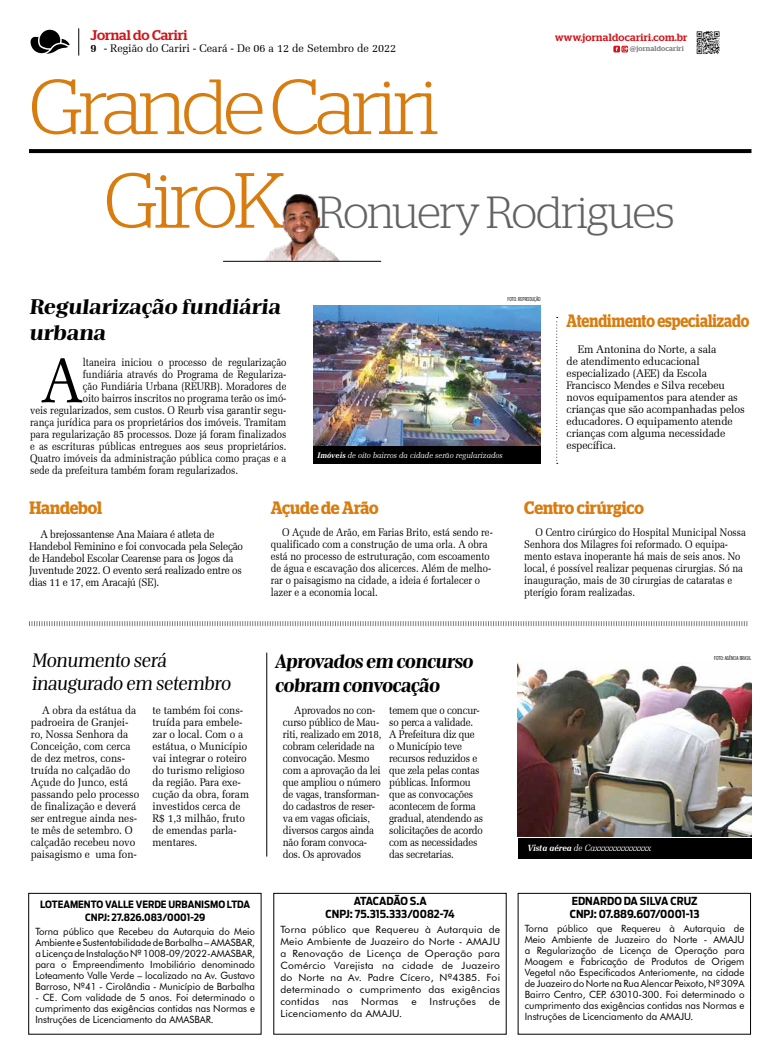
<style>
.page{position:relative;width:780px;height:1063px;background:#fff}
.page>*{position:absolute;margin:0;border:0;box-sizing:border-box;transform-origin:0 0}
.t1{font:300 78px "Stag";letter-spacing:-.05em;color:#d97c0f}
.t2{font:63.4px "Zapf Elliptical 711 BT";color:#000;scale:.88 1}
.t3{font:300 45px "Stag";letter-spacing:-.025em;color:#646363}
.t4{font:800 19.7px/26px "Bridge Head";color:#000;scale:1.24 1}
.t5{font:800 18px/24px "Bridge Head";color:#000;scale:1.12 1}
.t6{font:500 18px/23px "Bridge Head";color:#000;scale:1.1 1}
.t7{font:600 17.9px "Stag";color:#d97c0f;scale:.89 1}
.t8{font:600 17.9px "Stag";color:#d97c0f;scale:.8 1}
.t9{font:500 14px "Stag";color:#cd1719}
.t10{font:11px/12px "Zapf Elliptical 711 BT";color:#000;scale:.88 1}
.t11{font:11px/12px "Zapf Elliptical 711 BT";letter-spacing:-.02em;color:#000;scale:.9 1}
.t12{font:11px/12px "Zapf Elliptical 711 BT";color:#000;scale:.93 1}
.t13{font:11px/12px "Zapf Elliptical 711 BT";color:#000}
.t14{font:11px/12px "Zapf Elliptical 711 BT";letter-spacing:-.02em;color:#000;scale:.92 1}
.t15{font:700 11px/13px "Antenna Cond";color:#000}
.t16{font:500 10.4px "Stag";letter-spacing:.025em;color:#d21418}
.t17{font:10px/11px "Futura BT";color:#000;text-align:justify}
.t18{font:10px/11px "Futura BT";color:#000;text-align:justify;scale:.96 1}
.t19{font:700 10px/13px "Antenna Cond";color:#000;text-align:center}
.t20{font:10px "Futura BT";letter-spacing:.02em;color:#000}
.t21{font:italic 9px "Zapf Elliptical 711 BT";letter-spacing:-.01em;color:#fff;scale:.93 1}
.t22{font:italic 8px "Zapf Elliptical 711 BT";color:#fff}
.t23{font:500 7.2px "Stag";letter-spacing:.025em;color:#7c7b7b}
.t24{font:300 5.3px "Antenna Extra Cond";letter-spacing:.01em;color:#000}
.s1{font-weight:700}
.s2{font-size:78px;color:#d97c0f}
</style>
<div class="page">
<svg style="left:31px;top:30px;width:39px;height:24px"></svg>
<svg style="left:79px;top:28px;width:1px;height:28px"></svg>
<img style="left:696px;top:31px;width:24px;height:23px">
<div style="left:613px;top:46px;width:7px;height:6px;background:#d21418"></div>
<svg style="left:621px;top:46px;width:7px;height:6px"></svg>
<svg style="left:615px;top:47px;width:12px;height:4px"></svg>
<img style="left:244px;top:194px;width:97px;height:67px">
<svg style="left:29px;top:149px;width:722px;height:4px;background:#050505"></svg>
<svg style="left:556px;top:317px;width:1px;height:147px"></svg>
<img style="left:313px;top:305px;width:228px;height:141px">
<div style="left:313px;top:446px;width:228px;height:18px;background:#000"></div>
<hr style="left:223px;top:261px;width:158px;height:1px;background:#000">
<img style="left:517px;top:662px;width:234px;height:174px">
<svg style="left:29px;top:621px;width:718px;height:6px"></svg>
<hr style="left:266px;top:653px;width:1px;height:204px;background:#000">
<div style="left:517px;top:838px;width:234px;height:21px;background:#000"></div>
<div style="left:517px;top:893px;width:234px;height:142px;border:1px solid #000"></div>
<div style="left:273px;top:893px;width:233px;height:142px;border:1px solid #000"></div>
<div style="left:28px;top:893px;width:233px;height:142px;border:1px solid #000"></div>
<p class="t9" style="left:91px;top:27px;width:98px">Jornal do Cariri</p>
<p class="t13" style="left:91px;top:42px;width:307px"><span class="s1">9</span> - Região do Cariri - Ceará - De 06 a 12 de Setembro de 2022</p>
<h1 class="t1" style="left:29px;top:63px;width:411px">Grande Cariri</h1>
<p class="t16" style="left:555px;top:31px;width:134px">www.jornaldocariri.com.br</p>
<p class="t23" style="left:630px;top:45px;width:55px">@jornaldocariri</p>
<h3 class="t3" style="left:104px;top:186px;width:572px"><span class="s2">GiroK</span> Ronuery Rodrigues</h3>
<h3 class="t4" style="left:29px;top:294px;width:206px">Regularização fundiária urbana</h3>
<p class="t24" style="left:507px;top:296px;width:35px">FOTO: REPRODUÇÃO</p>
<h2 class="t2" style="left:41px;top:343px;width:49px">A</h2>
<p class="t10" style="left:83px;top:356px;width:233px">ltaneira iniciou o processo de regularização</p>
<p class="t10" style="left:83px;top:368px;width:233px">fundiária através do Programa de Regulariza-</p>
<p class="t10" style="left:83px;top:380px;width:233px">ção Fundiária Urbana (REURB). Moradores de</p>
<p class="t10" style="left:83px;top:392px;width:233px">oito bairros inscritos no programa terão os imó-</p>
<p class="t10" style="left:30px;top:404px;width:293px">veis regularizados, sem custos. O Reurb visa garantir segu-</p>
<p class="t10" style="left:30px;top:416px;width:293px">rança jurídica para os proprietários dos imóveis. Tramitam</p>
<p class="t10" style="left:30px;top:428px;width:293px">para regularização 85 processos. Doze já foram finalizados</p>
<p class="t10" style="left:30px;top:440px;width:293px">e as escrituras públicas entregues aos seus proprietários.</p>
<p class="t10" style="left:30px;top:452px;width:293px">Quatro imóveis da administração pública como praças e a</p>
<p class="t10" style="left:30px;top:464px;width:238px">sede da prefeitura também foram regularizados.</p>
<p class="t22" style="left:317px;top:450px;width:187px"><span class="s1">Imóveis</span> de oito bairros da cidade serão regularizados</p>
<h3 class="t8" style="left:566px;top:311px;width:230px">Atendimento especializado</h3>
<p class="t13" style="left:566px;top:343px;width:180px;text-indent:11px">Em Antonina do Norte, a sala<br>de atendimento educacional especializado (AEE) da Escola<br>Francisco Mendes e Silva recebeu novos equipamentos para atender as crianças que são acompanhadas pelos educadores. O equipamento atende crianças com alguma necessidade específica.</p>
<h3 class="t7" style="left:29px;top:497px;width:83px">Handebol</h3>
<h3 class="t7" style="left:271px;top:497px;width:123px">Açude de Arão</h3>
<h3 class="t7" style="left:524px;top:497px;width:136px">Centro cirúrgico</h3>
<p class="t14" style="left:29px;top:528px;width:234px;text-indent:11px">A brejossantense Ana Maiara é atleta de Handebol Feminino e foi convocada pela Seleção de Handebol Escolar Cearense para os Jogos da Juventude 2022. O evento será realizado entre os dias 11 e 17, em Aracajú (SE).</p>
<p class="t10" style="left:271px;top:526px;width:254px;text-indent:11px">O Açude de Arão, em Farias Brito, está sendo re&shy;qualificado com a construção de uma orla. A obra está no processo de estruturação, com escoamento de água e escavação dos alicerces. Além de melho&shy;rar o paisagismo na cidade, a ideia é fortalecer o lazer e a economia local.</p>
<p class="t10" style="left:524px;top:526px;width:253px;text-indent:11px">O Centro cirúrgico do Hospital Municipal Nossa Senhora dos Milagres foi reformado. O equipa&shy;mento estava inoperante há mais de seis anos. No local, é possível realizar pequenas cirurgias. Só na inauguração, mais de 30 cirurgias de cataratas e pterígio foram realizadas.</p>
<h3 class="t6" style="left:32px;top:649px;width:184px">Monumento será inaugurado em setembro</h3>
<h3 class="t5" style="left:275px;top:649px;width:181px">Aprovados em concurso cobram convocação</h3>
<p class="t12" style="left:31px;top:704px;width:118px;text-indent:11px">A obra da estátua da padroeira de Granjei&shy;ro, Nossa Senhora da<br>Conceição, com cerca de dez metros, cons&shy;truída no calçadão do<br>Açude do Junco, está passando pelo processo de finalização e deverá ser entregue ainda nes&shy;te mês de setembro. O calçadão recebeu novo paisagismo e uma fon-</p>
<p class="t11" style="left:283px;top:704px;width:111px;text-indent:11px">Aprovados no con&shy;curso público de Mau&shy;riti, realizado em 2018, cobram celeridade na convocação. Mesmo com a aprovação da lei que ampliou o número de vagas, transforman&shy;do cadastros de reser&shy;va em vagas oficiais, diversos cargos ainda não foram convoca&shy;dos. Os aprovados</p>
<p class="t12" style="left:152px;top:704px;width:105px">te também foi cons&shy;truída para embele&shy;zar o local. Com o a estátua, o Município vai integrar o roteiro do turismo religioso da região. Para exe&shy;cução da obra, foram investidos cerca de<br>R$ 1,3 milhão, fruto de emendas parla&shy;mentares.</p>
<p class="t11" style="left:389px;top:704px;width:106px">temem que o concur&shy;so perca a validade.<br>A Prefeitura diz que<br>o Município teve recursos reduzidos e que zela pelas contas públicas. Informou que as convocações acontecem de forma gradual, atendendo as solicitações de acordo com as necessidades das secretarias.</p>
<p class="t19" style="left:40px;top:898px;width:211px">LOTEAMENTO VALLE VERDE URBANISMO LTDA<br>CNPJ: 27.826.083/0001-29</p>
<p class="t18" style="left:35px;top:926px;width:230px">Torna público que Recebeu da Autarquia do Meio Ambiente e Sustentabilidade de Barbalha – AMASBAR, a Licença de Instalação Nº 1008-09/2022-AMASBAR, para o Empreendimento Imobiliário denominado Loteamento Valle Verde – localizado na Av. Gustavo Barroso, Nº41 - Cirolândia - Município de Barbalha</p>
<p class="t18" style="left:35px;top:992px;width:230px">- CE. Com validade de 5 anos. Foi determinado o cumprimento das exigências contidas nas Normas e Instruções de Licenciamento da AMASBAR.</p>
<p class="t15" style="left:325px;top:895px;width:131px;text-align:center">ATACADÃO S.A<br>CNPJ: 75.315.333/0082-74</p>
<p class="t17" style="left:280px;top:923px;width:221px;line-height:12px">Torna público que Requereu à Autarquia de Meio Ambiente de Juazeiro do Norte - AMAJU a Renovação de Licença de Operação para Comércio Varejista na cidade de Juazeiro do Norte na Av. Padre Cícero, Nº4385. Foi determinado o cumprimento das exigências contidas</p>
<p class="t17" style="left:332px;top:996px;width:18px">nas</p>
<p class="t17" style="left:361px;top:996px;width:39px">Normas</p>
<p class="t17" style="left:411px;top:996px;width:7px">e</p>
<p class="t20" style="left:429px;top:995px;width:48px">Instruções</p>
<p class="t17" style="left:488px;top:996px;width:13px">de</p>
<p class="t20" style="left:280px;top:1007px;width:123px">Licenciamento da AMAJU.</p>
<p class="t24" style="left:714px;top:655px;width:38px">FOTO: AGÊNCIA BRASIL</p>
<p class="t21" style="left:527px;top:843px;width:135px"><span class="s1">Vista aérea</span> de Caxxxxxxxxxxxxxx</p>
<p class="t15" style="left:569px;top:895px;width:131px">EDNARDO DA SILVA CRUZ<br>CNPJ: 07.889.607/0001-13</p>
<p class="t17" style="left:524px;top:923px;width:221px">Torna público que Requereu à Autarquia de Meio Ambiente de Juazeiro do Norte - AMAJU a Regularização de Licença de Operação para Moagem e Fabricação de Produtos de Origem Vegetal não Especificados Anteriomente, na cidade de Juazeiro do Norte na Rua Alencar Peixoto, Nº 309A Bairro Centro, CEP. 63010-300. Foi determinado o cumprimento das exigências contidas nas Normas e Instruções de Licenciamento da AMAJU.</p>
</div>
